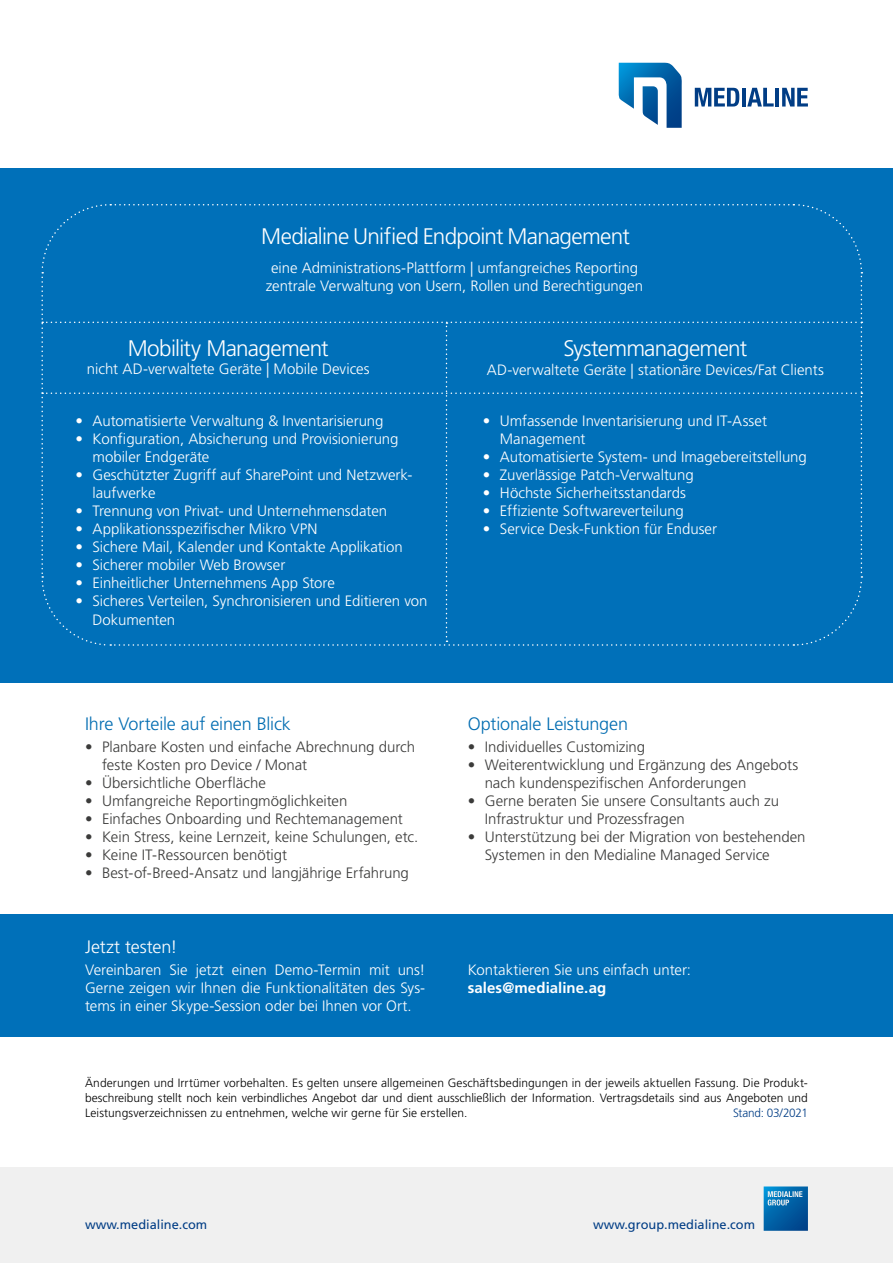
<style>
.page{position:relative;width:893px;height:1263px;background:#fff}
.page>*{position:absolute;margin:0;border:0;box-sizing:border-box;transform-origin:0 0}
.t1{font:300 22.5px "Frutiger LT Pro";letter-spacing:-.03em;color:#fff}
.t2{font:300 18px "Frutiger LT Pro";letter-spacing:-.01em;color:#006cb1}
.t3{font:300 18px "Frutiger LT Pro";letter-spacing:-.005em;color:#fff}
.t4{font:300 15px/18px "Frutiger LT Pro";color:#fff}
.t5{font:300 15px/18px "Frutiger LT Pro";color:#3b3b3a}
.t6{font:700 15px "Frutiger LT Pro";letter-spacing:.005em;color:#fff}
.t7{font:12.75px "Frutiger LT Pro";color:#013d85}
.t8{font:300 12px/15px "Frutiger LT Pro";letter-spacing:.005em;color:#000;text-align:justify}
.t9{font:300 12px "Frutiger LT Pro";letter-spacing:-.025em;color:#013d85}
</style>
<div class="page">
<div style="left:0;top:168px;width:893px;height:514px;background:#0070b9"></div>
<div style="left:0;top:914px;width:893px;height:123px;background:#0070b9"></div>
<svg style="left:41px;top:204px;width:822px;height:442px"></svg>
<div style="left:0;top:1167px;width:893px;height:96px;background:#f0f0f0"></div>
<svg style="left:764px;top:1186px;width:44px;height:45px;background:#1a70ae"></svg>
<svg style="left:695px;top:88px;width:44px;height:19px"></svg>
<hr style="left:742px;top:88px;width:4px;height:19px;background:#013d85">
<svg style="left:747px;top:88px;width:27px;height:19px"></svg>
<hr style="left:775px;top:88px;width:4px;height:19px;background:#013d85">
<svg style="left:782px;top:88px;width:26px;height:19px"></svg>
<svg style="left:618px;top:63px;width:64px;height:65px"></svg>
<h1 class="t1" style="left:261px;top:223px;width:370px">Medialine Unified Endpoint Management</h1>
<p class="t4" style="left:266px;top:259px;width:379px;text-align:center">eine Administrations-Plattform | umfangreiches Reporting zentrale Verwaltung von Usern, Rollen und Berechtigungen</p>
<h1 class="t1" style="left:128px;top:335px;width:203px">Mobility Management</h1>
<h1 class="t1" style="left:563px;top:335px;width:186px">Systemmanagement</h1>
<p class="t4" style="left:87px;top:360px;width:284px">nicht AD-verwaltete Geräte | Mobile Devices</p>
<p class="t4" style="left:487px;top:361px;width:339px">AD-verwaltete Geräte | stationäre Devices/Fat Clients</p>
<p class="t4" style="left:75px;top:412px;width:310px">• Automatisierte Verwaltung &amp; Inventarisierung</p>
<p class="t4" style="left:92px;top:430px;width:308px;text-indent:-17px">• Konfiguration, Absicherung und Provisionierung mobiler Endgeräte</p>
<p class="t4" style="left:92px;top:466px;width:321px;text-indent:-17px">• Geschützter Zugriff auf SharePoint und Netzwerk&shy;laufwerke</p>
<p class="t4" style="left:75px;top:502px;width:313px">• Trennung von Privat- und Unternehmensdaten</p>
<p class="t4" style="left:75px;top:520px;width:243px">• Applikationsspezifischer Mikro VPN</p>
<p class="t4" style="left:75px;top:538px;width:329px">• Sichere Mail, Kalender und Kontakte Applikation</p>
<p class="t4" style="left:75px;top:556px;width:211px">• Sicherer mobiler Web Browser</p>
<p class="t4" style="left:75px;top:574px;width:261px">• Einheitlicher Unternehmens App Store</p>
<p class="t4" style="left:92px;top:592px;width:337px;text-indent:-17px">• Sicheres Verteilen, Synchronisieren und Editieren von<br>Dokumenten</p>
<p class="t2" style="left:85px;top:713px;width:207px">Ihre Vorteile auf einen Blick</p>
<p class="t5" style="left:102px;top:738px;width:315px;text-indent:-17px">• Planbare Kosten und einfache Abrechnung durch feste Kosten pro Device / Monat</p>
<p class="t5" style="left:85px;top:774px;width:182px">• Übersichtliche Oberfläche</p>
<p class="t5" style="left:85px;top:792px;width:264px">• Umfangreiche Reportingmöglichkeiten</p>
<p class="t5" style="left:85px;top:810px;width:319px">• Einfaches Onboarding und Rechtemanagement</p>
<p class="t5" style="left:85px;top:828px;width:335px">• Kein Stress, keine Lernzeit, keine Schulungen, etc.</p>
<p class="t5" style="left:85px;top:846px;width:204px">• Keine IT-Ressourcen benötigt</p>
<p class="t5" style="left:85px;top:864px;width:325px">• Best-of-Breed-Ansatz und langjährige Erfahrung</p>
<p class="t4" style="left:500px;top:412px;width:269px;text-indent:-17px">• Umfassende Inventarisierung und IT-Asset<br>Management</p>
<p class="t4" style="left:483px;top:448px;width:326px">• Automatisierte System- und Imagebereitstellung</p>
<p class="t4" style="left:483px;top:466px;width:212px">• Zuverlässige Patch-Verwaltung</p>
<p class="t4" style="left:483px;top:484px;width:205px">• Höchste Sicherheitsstandards</p>
<p class="t4" style="left:483px;top:502px;width:203px">• Effiziente Softwareverteilung</p>
<p class="t4" style="left:483px;top:520px;width:236px">• Service Desk-Funktion für Enduser</p>
<p class="t2" style="left:468px;top:713px;width:162px">Optionale Leistungen</p>
<p class="t5" style="left:468px;top:738px;width:179px">• Individuelles Customizing</p>
<p class="t5" style="left:485px;top:756px;width:315px;text-indent:-17px">• Weiterentwicklung und Ergänzung des Angebots nach kundenspezifischen Anforderungen</p>
<p class="t5" style="left:485px;top:792px;width:296px;text-indent:-17px">• Gerne beraten Sie unsere Consultants auch zu<br>Infrastruktur und Prozessfragen</p>
<p class="t5" style="left:485px;top:828px;width:322px;text-indent:-17px">• Unterstützung bei der Migration von bestehenden<br>Systemen in den Medialine Managed Service</p>
<p class="t3" style="left:85px;top:936px;width:94px">Jetzt testen!</p>
<p class="t4" style="left:85px;top:961px;width:342px;text-align:justify">Vereinbaren Sie jetzt einen Demo-Termin mit uns!<br>Gerne zeigen wir Ihnen die Funktionalitäten des Sys&shy;tems in einer Skype-Session oder bei Ihnen vor Ort.</p>
<p class="t4" style="left:468px;top:961px;width:225px">Kontaktieren Sie uns einfach unter:</p>
<p class="t6" style="left:468px;top:979px;width:140px">sales@medialine.ag</p>
<p class="t8" style="left:85px;top:1075px;width:724px">Änderungen und Irrtümer vorbehalten. Es gelten unsere allgemeinen Geschäftsbedingungen in der jeweils aktuellen Fassung. Die Produkt&shy;beschreibung stellt noch kein verbindliches Angebot dar und dient ausschließlich der Information. Vertragsdetails sind aus Angeboten und Leistungsverzeichnissen zu entnehmen, welche wir gerne für Sie erstellen.</p>
<p class="t9" style="left:733px;top:1106px;width:76px">Stand: 03/2021</p>
<p class="t7" style="left:85px;top:1216px;width:124px">www.medialine.com</p>
<p class="t7" style="left:593px;top:1216px;width:164px">www.group.medialine.com</p>
</div>
